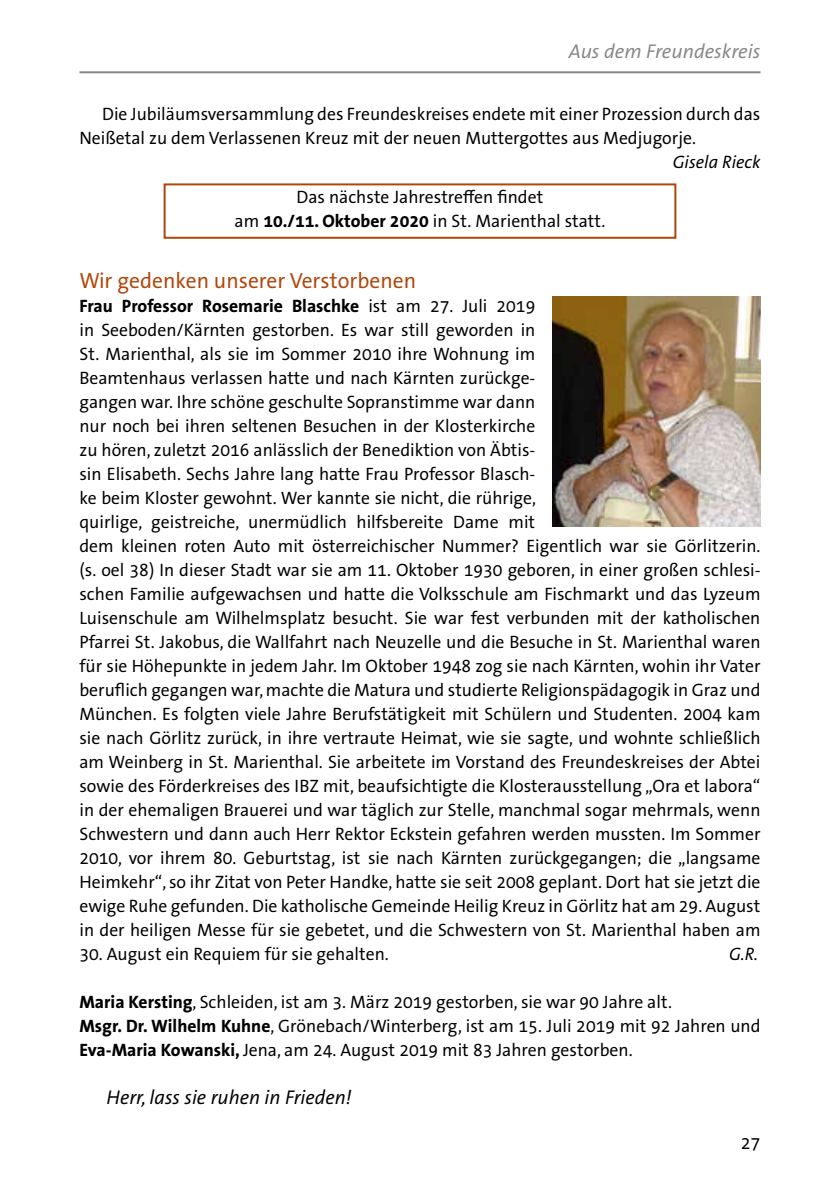
<style>
.page{position:relative;width:840px;height:1191px;background:#fff}
.page>*{position:absolute;margin:0;border:0;box-sizing:border-box;transform-origin:0 0}
.t1{font:22px "The Sans Office LF";color:#b1460a}
.t2{font:italic 20px "The Sans Office";color:#000}
.t3{font:italic 20px "The Sans Office";color:#878787}
.t4{font:18px/24px "The Sans Office";color:#000}
.t5{font:italic 18px "The Sans Office";color:#000}
.s1{font-weight:700}
</style>
<div class="page">
<hr style="left:79px;top:71px;width:681px;height:2px;background:#878787">
<img style="left:552px;top:296px;width:208px;height:231px">
<div style="left:163px;top:183px;width:513px;height:56px;border:2px solid #b1460a"></div>
<p class="t3" style="left:568px;top:39px;width:193px">Aus dem Freundeskreis</p>
<p class="t4" style="left:79px;top:101px;width:682px;text-indent:23px">Die Jubiläumsversammlung des Freundeskreises endete mit einer Prozession durch das<br>Neißetal zu dem Verlassenen Kreuz mit der neuen Muttergottes aus Medjugorje.</p>
<p class="t5" style="left:672px;top:150px;width:89px">Gisela Rieck</p>
<p class="t4" style="left:234px;top:185px;width:372px;text-align:center">Das nächste Jahrestreffen findet<br>am <span class="s1">10./11. Oktober 2020</span> in St. Marienthal statt.</p>
<p class="t1" style="left:79px;top:266px;width:338px">Wir gedenken unserer Verstorbenen</p>
<p class="t4" style="left:79px;top:293px;width:682px"><span class="s1">Frau Professor Rosemarie Blaschke</span> ist am 27. Juli 2019<br>in Seeboden/Kärnten gestorben. Es war still geworden in<br>St. Marienthal, als sie im Sommer 2010 ihre Wohnung im<br>Beamtenhaus verlassen hatte und nach Kärnten zurückge-<br>gangen war. Ihre schöne geschulte Sopranstimme war dann<br>nur noch bei ihren seltenen Besuchen in der Klosterkirche<br>zu hören, zuletzt 2016 anlässlich der Benediktion von Äbtis-<br>sin Elisabeth. Sechs Jahre lang hatte Frau Professor Blasch-<br>ke beim Kloster gewohnt. Wer kannte sie nicht, die rührige,<br>quirlige, geistreiche, unermüdlich hilfsbereite Dame mit<br>dem kleinen roten Auto mit österreichischer Nummer? Eigentlich war sie Görlitzerin. (s. oel 38) In dieser Stadt war sie am 11. Oktober 1930 geboren, in einer großen schlesi&shy;schen Familie aufgewachsen und hatte die Volksschule am Fischmarkt und das Lyzeum Luisenschule am Wilhelmsplatz besucht. Sie war fest verbunden mit der katholischen Pfarrei St. Jakobus, die Wallfahrt nach Neuzelle und die Besuche in St. Marienthal waren für sie Höhepunkte in jedem Jahr. Im Oktober 1948 zog sie nach Kärnten, wohin ihr Vater beruflich gegangen war, machte die Matura und studierte Religionspädagogik in Graz und München. Es folgten viele Jahre Berufstätigkeit mit Schülern und Studenten. 2004 kam sie nach Görlitz zurück, in ihre vertraute Heimat, wie sie sagte, und wohnte schließlich am Weinberg in St. Marienthal. Sie arbeitete im Vorstand des Freundeskreises der Abtei sowie des Förderkreises des IBZ mit, beaufsichtigte die Klosterausstellung „Ora et labora“ in der ehemaligen Brauerei und war täglich zur Stelle, manchmal sogar mehrmals, wenn Schwestern und dann auch Herr Rektor Eckstein gefahren werden mussten. Im Sommer 2010, vor ihrem 80. Geburtstag, ist sie nach Kärnten zurückgegangen; die „langsame Heimkehr“, so ihr Zitat von Peter Handke, hatte sie seit 2008 geplant. Dort hat sie jetzt die ewige Ruhe gefunden. Die katholische Gemeinde Heilig Kreuz in Görlitz hat am 29. August in der heiligen Messe für sie gebetet, und die Schwestern von St. Marienthal haben am</p>
<p class="t4" style="left:79px;top:941px;width:311px">30. August ein Requiem für sie gehalten.</p>
<p class="t5" style="left:728px;top:942px;width:31px">G.R.</p>
<p class="t4" style="left:79px;top:989px;width:682px"><span class="s1">Maria Kersting</span>, Schleiden, ist am 3. März 2019 gestorben, sie war 90 Jahre alt.<br><span class="s1">Msgr. Dr. Wilhelm Kuhne</span>, Grönebach/Winterberg, ist am 15. Juli 2019 mit 92 Jahren und<br><span class="s1">Eva-Maria Kowanski,</span> Jena, am 24. August 2019 mit 83 Jahren gestorben.</p>
<p class="t2" style="left:106px;top:1084px;width:246px">Herr, lass sie ruhen in Frieden!</p>
<p class="t4" style="left:740px;top:1130px;width:21px">27</p>
</div>
